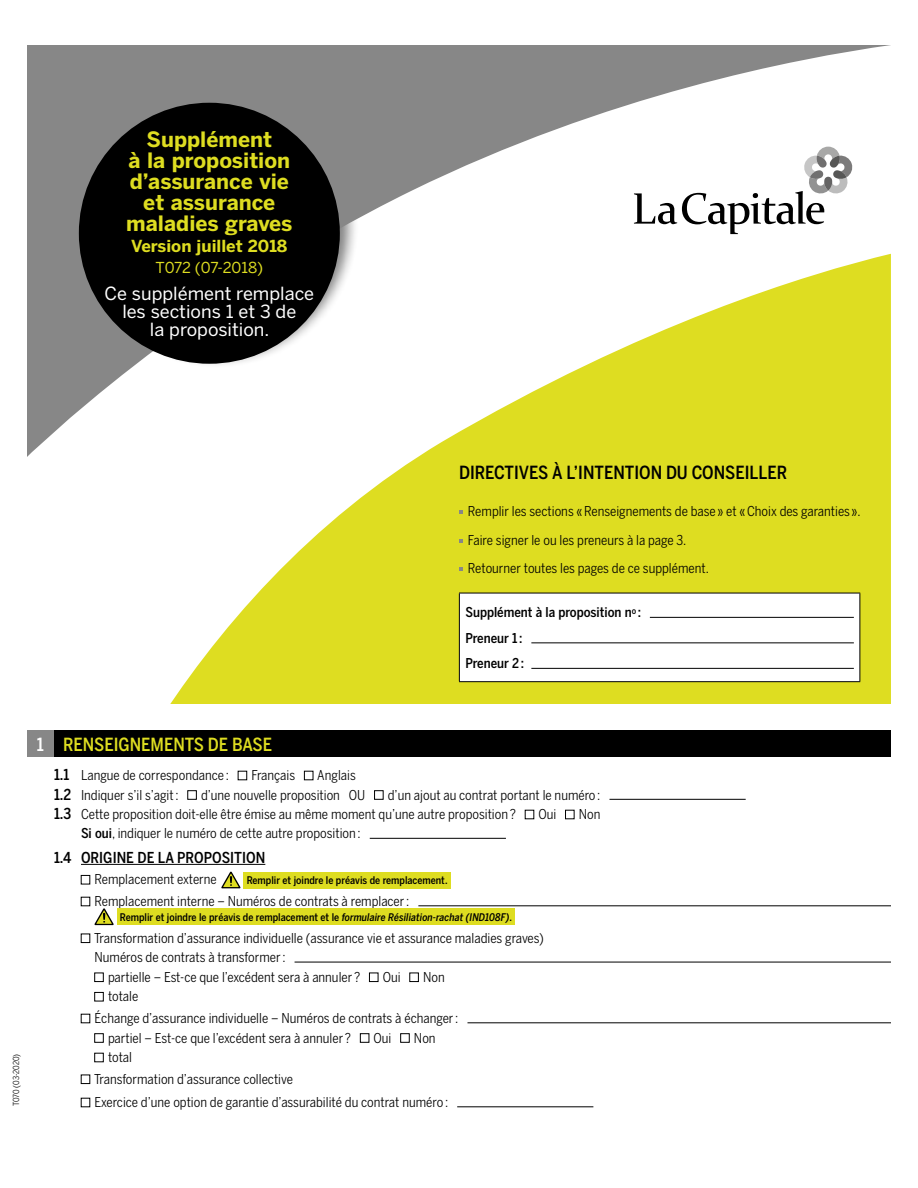
<style>
.page{position:relative;width:918px;height:1188px;background:#fff}
.page>*{position:absolute;margin:0;border:0;box-sizing:border-box;transform-origin:0 0}
.t1{font:700 21px/21px "Benton Sans";color:#dedd21;text-align:center}
.t2{font:18px/18px "Benton Sans";color:#fff;text-align:center}
.t3{font:500 18px "Benton Sans Cond";color:#000}
.t4{font:500 18px "Benton Sans Cond";color:#dedd21}
.t5{font:700 16.5px "Benton Sans";color:#dedd21}
.t6{font:500 15px "Benton Sans Cond";color:#000}
.t7{font:15px "Benton Sans";letter-spacing:-.01em;color:#dedd21}
.t8{font:13.5px/21.8px "Benton Sans Cond";color:#000}
.t9{font:500 13.5px/25.5px "Benton Sans Cond";color:#000}
.t10{font:500 10.5px "Benton Sans Cond";color:#000}
.t11{font:8.25px "Benton Sans Cond";letter-spacing:-.01em;color:#000}
.s1{color:#fff}
.s2{font-weight:500;font-size:15px}
.s3{font-weight:500}
.s4{font-style:italic}
</style>
<div class="page">
<svg style="left:170px;top:457px;width:721px;height:247px;fill:#dedd21"></svg>
<svg style="left:27px;top:45px;width:864px;height:412px"></svg>
<div style="left:79px;top:103px;width:261px;height:261px;background:#000;border-radius:50%"></div>
<hr style="left:81px;top:864px;width:184px;height:1px;background:#000">
<div style="left:27px;top:730px;width:27px;height:28px;background:#878787"></div>
<div style="left:54px;top:730px;width:837px;height:28px;background:#000"></div>
<div style="left:304px;top:771px;width:9px;height:9px;border:1px solid #000"></div>
<div style="left:188px;top:790px;width:9px;height:10px;border:1px solid #000"></div>
<div style="left:374px;top:790px;width:9px;height:10px;border:1px solid #000"></div>
<hr style="left:609px;top:799px;width:137px;height:1px;background:#000">
<div style="left:565px;top:810px;width:9px;height:9px;border:1px solid #000"></div>
<hr style="left:370px;top:838px;width:136px;height:1px;background:#000">
<div style="left:81px;top:875px;width:9px;height:9px;border:1px solid #000"></div>
<svg style="left:221px;top:872px;width:20px;height:16px"></svg>
<div style="left:244px;top:872px;width:207px;height:16px;background:#dedd21"></div>
<hr style="left:418px;top:906px;width:473px;height:1px;background:#000">
<svg style="left:94px;top:908px;width:20px;height:17px"></svg>
<div style="left:117px;top:909px;width:397px;height:16px;background:#dedd21"></div>
<div style="left:81px;top:934px;width:9px;height:9px;border:1px solid #000"></div>
<hr style="left:295px;top:962px;width:596px;height:1px;background:#000">
<div style="left:95px;top:973px;width:9px;height:9px;border:1px solid #000"></div>
<div style="left:369px;top:973px;width:9px;height:9px;border:1px solid #000"></div>
<div style="left:410px;top:973px;width:9px;height:9px;border:1px solid #000"></div>
<div style="left:95px;top:992px;width:9px;height:9px;border:1px solid #000"></div>
<hr style="left:467px;top:1023px;width:424px;height:1px;background:#000">
<div style="left:95px;top:1034px;width:9px;height:8px;border:1px solid #000"></div>
<div style="left:360px;top:1034px;width:9px;height:8px;border:1px solid #000"></div>
<div style="left:400px;top:1034px;width:9px;height:8px;border:1px solid #000"></div>
<div style="left:95px;top:1053px;width:9px;height:9px;border:1px solid #000"></div>
<div style="left:81px;top:1075px;width:9px;height:9px;border:1px solid #000"></div>
<hr style="left:457px;top:1107px;width:136px;height:1px;background:#000">
<div style="left:459px;top:593px;width:401px;height:89px;background:#fff"></div>
<hr style="left:459px;top:593px;width:401px;height:1px;background:#000">
<hr style="left:459px;top:593px;width:1px;height:88px;background:#000">
<hr style="left:859px;top:593px;width:1px;height:88px;background:#000">
<hr style="left:459px;top:681px;width:401px;height:1px;background:#000">
<hr style="left:650px;top:617px;width:204px;height:1px;background:#000">
<hr style="left:531px;top:643px;width:323px;height:1px;background:#000">
<hr style="left:531px;top:668px;width:323px;height:1px;background:#000">
<h1 class="t1" style="left:126px;top:129px;width:168px">Supplément<br>à la proposition d’assurance vie et assurance maladies graves</h1>
<p class="t5" style="left:131px;top:236px;width:158px">Version juillet 2018</p>
<p class="t7" style="left:155px;top:259px;width:109px">T072 (07-2018)</p>
<h2 class="t2" style="left:105px;top:284px;width:211px">Ce supplément remplace les sections 1 et 3 de<br>la proposition.</h2>
<h2 class="t3" style="left:459px;top:462px;width:330px">DIRECTIVES À L’INTENTION DU CONSEILLER</h2>
<p class="t8" style="left:468px;top:497px;width:394px;line-height:28.5px">Remplir les sections «Renseignements de base » et «Choix des garanties ».<br>Faire signer le ou les preneurs à la page 3.<br>Retourner toutes les pages de ce supplément.</p>
<p class="t9" style="left:465px;top:599px;width:177px">Supplément à la proposition n<sup>o</sup> :<br>Preneur 1:<br>Preneur 2:</p>
<p class="t11" style="left:11px;top:1106px;width:54px;rotate:-90deg">T070 (03-2020)</p>
<h2 class="t4" style="left:37px;top:734px;width:237px"><span class="s1">1</span> RENSEIGNEMENTS DE BASE</h2>
<p class="t8" style="left:54px;top:764px;width:176px"><span class="s2">1.1</span> Langue de correspondance :</p>
<p class="t8" style="left:251px;top:764px;width:45px">Français</p>
<p class="t8" style="left:317px;top:764px;width:40px">Anglais</p>
<p class="t8" style="left:54px;top:784px;width:126px"><span class="s2">1.2</span> Indiquer s’il s’agit:</p>
<p class="t8" style="left:201px;top:784px;width:166px">d’une nouvelle proposition OU</p>
<p class="t8" style="left:54px;top:785px;width:548px;line-height:19.5px;text-indent:334px">d’un ajout au contrat portant le numéro :<br><span class="s2">1.3</span> Cette proposition doit-elle être émise au même moment qu’une autre proposition ?</p>
<p class="t8" style="left:539px;top:803px;width:19px">Oui</p>
<p class="t8" style="left:579px;top:803px;width:23px">Non</p>
<p class="t8" style="left:81px;top:823px;width:281px"><span class="s3">Si oui</span>, indiquer le numéro de cette autre proposition :</p>
<p class="t6" style="left:54px;top:848px;width:213px">1.4 ORIGINE DE LA PROPOSITION</p>
<p class="t8" style="left:95px;top:868px;width:124px">Remplacement externe</p>
<p class="t10" style="left:247px;top:874px;width:202px">Remplir et joindre le préavis de remplacement.</p>
<p class="t8" style="left:95px;top:890px;width:316px">Remplacement interne – Numéros de contrats à remplacer:</p>
<p class="t10" style="left:120px;top:911px;width:394px">Remplir et joindre le préavis de remplacement et le <span class="s4">formulaire Résiliation-rachat (IND108F)</span>.</p>
<p class="t8" style="left:94px;top:927px;width:451px">Transformation d’assurance individuelle (assurance vie et assurance maladies graves)</p>
<p class="t8" style="left:95px;top:946px;width:193px">Numéros de contrats à transformer:</p>
<p class="t8" style="left:108px;top:966px;width:254px">partielle – Est-ce que l’excédent sera à annuler ?</p>
<p class="t8" style="left:383px;top:966px;width:19px">Oui</p>
<p class="t8" style="left:423px;top:966px;width:23px">Non</p>
<p class="t8" style="left:95px;top:985px;width:365px;text-indent:14px">totale<br>Échange d’assurance individuelle – Numéros de contrats à échanger:</p>
<p class="t8" style="left:108px;top:1027px;width:245px">partiel – Est-ce que l’excédent sera à annuler ?</p>
<p class="t8" style="left:374px;top:1027px;width:19px">Oui</p>
<p class="t8" style="left:414px;top:1027px;width:23px">Non</p>
<p class="t8" style="left:94px;top:1046px;width:200px;text-indent:14px">total<br>Transformation d’assurance collective</p>
<p class="t8" style="left:95px;top:1091px;width:355px">Exercice d’une option de garantie d’assurabilité du contrat numéro :</p>
</div>
